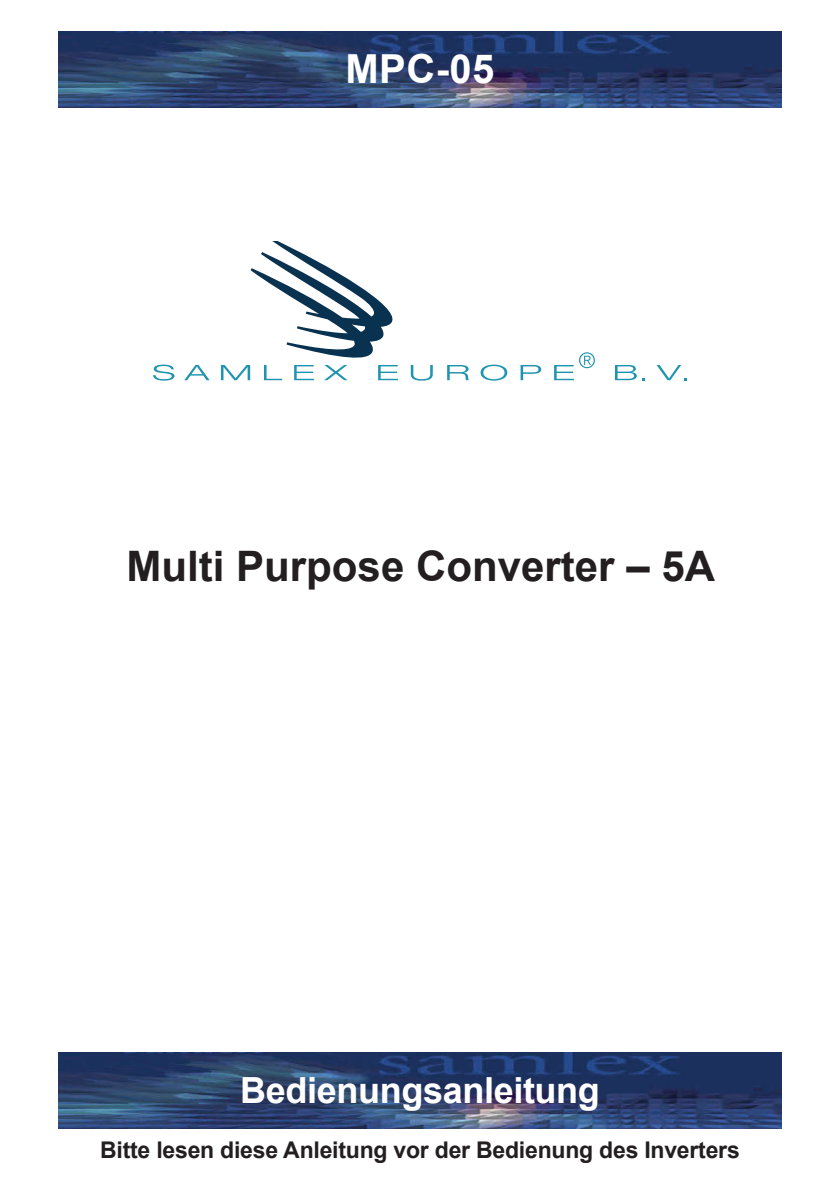
<style>
.page{position:relative;width:840px;height:1191px;background:#fff}
.page>*{position:absolute;margin:0;border:0;box-sizing:border-box;transform-origin:0 0}
.t1{font:700 42px "Arial";color:#231f20}
.t2{font:700 40px "Arial";color:#fff}
.t3{font:700 36px "Arial";letter-spacing:-.01em;color:#fff}
.t4{font:700 23px "Arial";letter-spacing:-.01em;color:#231f20}
</style>
<div class="page">
<img style="left:59px;top:31px;width:721px;height:76px">
<svg style="left:153px;top:364px;width:21px;height:16px"></svg>
<svg style="left:184px;top:365px;width:25px;height:15px"></svg>
<svg style="left:410px;top:365px;width:22px;height:15px"></svg>
<svg style="left:447px;top:365px;width:21px;height:15px"></svg>
<svg style="left:480px;top:364px;width:27px;height:16px"></svg>
<svg style="left:520px;top:365px;width:21px;height:15px"></svg>
<svg style="left:615px;top:365px;width:29px;height:15px"></svg>
<svg style="left:656px;top:365px;width:30px;height:15px"></svg>
<svg style="left:221px;top:242px;width:177px;height:138px"></svg>
<svg style="left:554px;top:352px;width:40px;height:28px"></svg>
<img style="left:59px;top:1052px;width:721px;height:76px">
<p class="t2" style="left:345px;top:41px;width:150px">MPC-05</p>
<p class="t1" style="left:126px;top:536px;width:590px">Multi Purpose Converter – 5A</p>
<p class="t3" style="left:240px;top:1065px;width:361px">Bedienungsanleitung</p>
<p class="t4" style="left:100px;top:1134px;width:640px">Bitte lesen diese Anleitung vor der Bedienung des Inverters</p>
</div>
